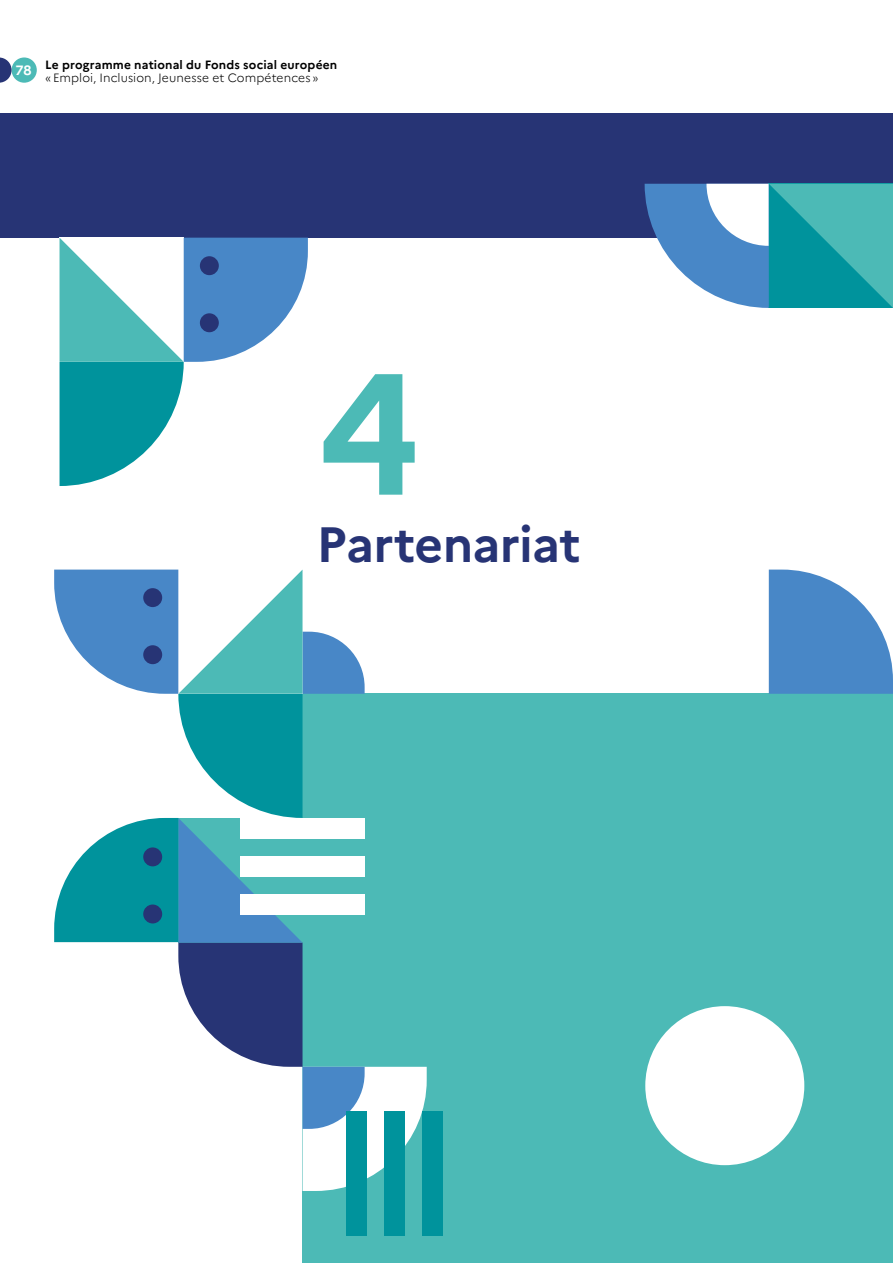
<style>
.page{position:relative;width:893px;height:1263px;background:#fff}
.page>*{position:absolute;margin:0;border:0;box-sizing:border-box;transform-origin:0 0}
.t1{font:700 172.05px "Marianne";color:#4cbab6}
.t2{font:700 49.65px "Marianne";letter-spacing:-.01em;color:#273475}
.t3{font:700 13.5px "Marianne";color:#fff}
.t4{font:700 12px "Marianne";letter-spacing:.01em;color:#000}
.t5{font:300 12px "Marianne";letter-spacing:.01em;color:#000}
</style>
<div class="page">
<div style="left:12px;top:57px;width:25px;height:26px;background:#4cbab6;border-radius:50%"></div>
<svg style="left:0;top:57px;width:12px;height:26px"></svg>
<div style="left:0;top:114px;width:893px;height:124px;background:#273475"></div>
<svg style="left:645px;top:184px;width:248px;height:124px;background:#5aadc2"></svg>
<svg style="left:60px;top:238px;width:248px;height:248px"></svg>
<div style="left:200px;top:313px;width:19px;height:19px;background:#273475;border-radius:50%"></div>
<div style="left:200px;top:256px;width:19px;height:19px;background:#273475;border-radius:50%"></div>
<div style="left:303px;top:694px;width:590px;height:569px;background:#4cbab6"></div>
<svg style="left:769px;top:570px;width:124px;height:124px"></svg>
<svg style="left:54px;top:570px;width:373px;height:621px"></svg>
<div style="left:143px;top:645px;width:19px;height:19px;background:#273475;border-radius:50%"></div>
<div style="left:143px;top:588px;width:19px;height:19px;background:#273475;border-radius:50%"></div>
<div style="left:240px;top:818px;width:125px;height:21px;background:#fff"></div>
<div style="left:240px;top:856px;width:125px;height:21px;background:#fff"></div>
<div style="left:240px;top:894px;width:125px;height:21px;background:#fff"></div>
<div style="left:422px;top:1112px;width:21px;height:124px;background:#00939c"></div>
<div style="left:384px;top:1112px;width:21px;height:124px;background:#00939c"></div>
<div style="left:346px;top:1112px;width:21px;height:124px;background:#00939c"></div>
<div style="left:645px;top:1006px;width:159px;height:159px;background:#fff;border-radius:50%"></div>
<p class="t3" style="left:15px;top:60px;width:18px">78</p>
<p class="t4" style="left:45px;top:55px;width:293px">Le programme national du Fonds social européen</p>
<p class="t5" style="left:45px;top:69px;width:275px">« Emploi, Inclusion, Jeunesse et Compétences »</p>
<h1 class="t1" style="left:317px;top:300px;width:105px">4</h1>
<h2 class="t2" style="left:317px;top:506px;width:266px">Partenariat</h2>
</div>
